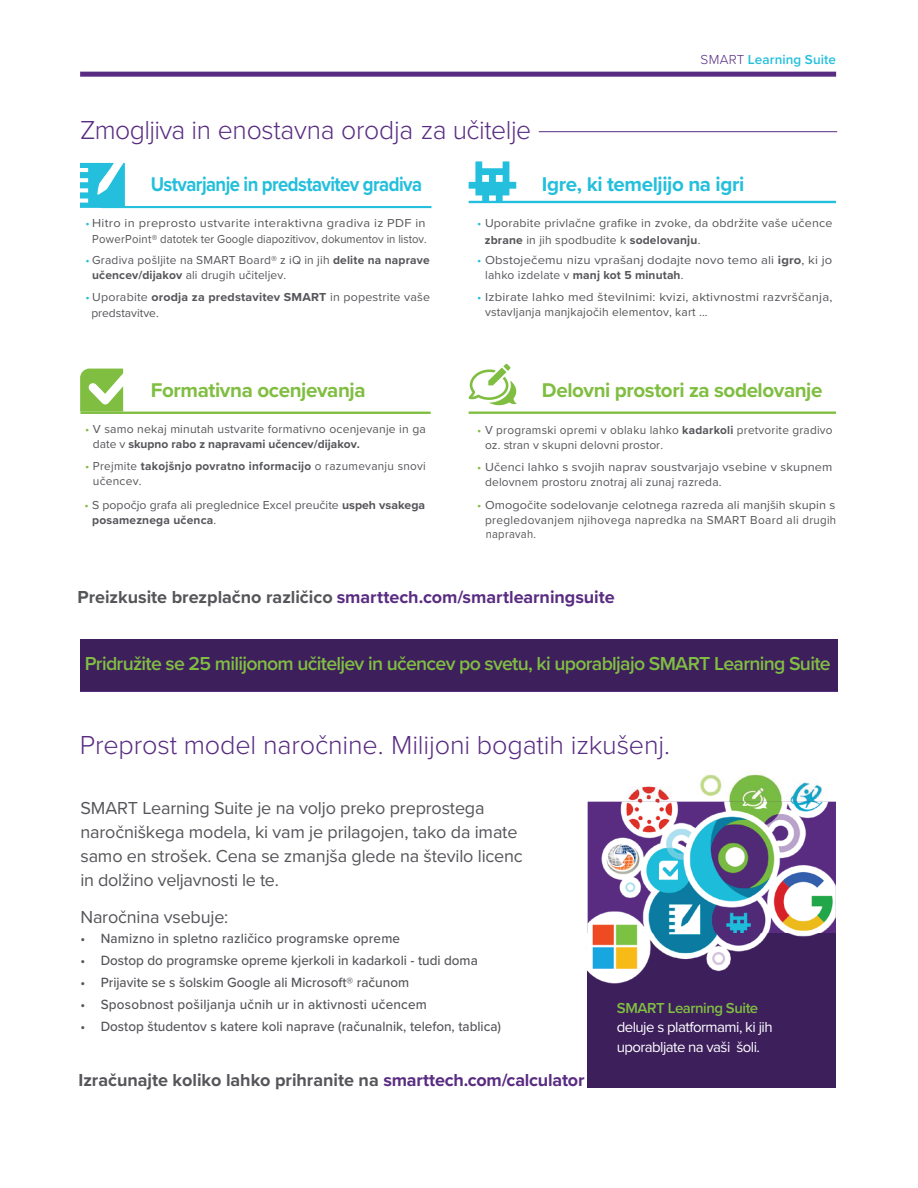
<style>
.page{position:relative;width:918px;height:1188px;background:#fff}
.page>*{position:absolute;margin:0;border:0;box-sizing:border-box;transform-origin:0 0}
.t1{font:300 27px "Proxima Nova";letter-spacing:-.005em;color:#592c82}
.t2{font:700 20.55px "Proxima Nova";letter-spacing:-.02em;color:#80be41}
.t3{font:700 20.55px "Proxima Nova";letter-spacing:-.03em;color:#24bfdc;scale:.9 1}
.t4{font:700 20.55px "Proxima Nova";letter-spacing:-.03em;color:#24bfdc}
.t5{font:600 19.5px "Proxima Nova";letter-spacing:-.035em;color:#80be41}
.t6{font:18px/24px "Proxima Nova";letter-spacing:-.01em;color:#55565a}
.t7{font:700 18px "Proxima Nova";color:#592c82}
.t8{font:700 18px "Proxima Nova";color:#55565a}
.t9{font:15px/19.5px "Proxima Nova";letter-spacing:-.035em;color:#fff}
.t10{font:600 15px "Proxima Nova";letter-spacing:-.03em;color:#80be41}
.t11{font:500 13.8px "Proxima Nova";color:#55565a}
.t12{font:600 13.5px "Proxima Nova";letter-spacing:.01em;color:#24bfdc}
.t13{font:12px/15px "Proxima Nova";letter-spacing:.015em;color:#55565a}
.t14{font:12px/15px "Proxima Nova";letter-spacing:.015em;color:#55565a;scale:1.06 1}
.t15{font:12px/15px "Proxima Nova";letter-spacing:.015em;color:#55565a;scale:1.09 1}
.t16{font:12px "Proxima Nova";letter-spacing:.015em;color:#55565a;scale:.94 1}
.t17{font:12px "Proxima Nova";letter-spacing:.015em;color:#55565a;scale:1.04 1}
.t18{font:12px "Proxima Nova";letter-spacing:.015em;color:#55565a;scale:1.07 1}
.t19{font:700 12px "Proxima Nova";letter-spacing:.015em;color:#55565a}
.t20{font:12px "Proxima Nova";letter-spacing:.015em;color:#55565a;scale:.93 1}
.s1{font-weight:300;color:#592c82}
.s2{color:#24bfdc}
.s3{font-weight:700}
.s4{font-weight:400}
.s5{color:#80be41}
.s6{color:#555659}
.s7{color:#592c82}
</style>
<div class="page">
<svg style="left:80px;top:72px;width:756px;height:5px;background:#643a8a"></svg>
<hr style="left:539px;top:131px;width:298px;height:1px;background:#592c82">
<hr style="left:102px;top:206px;width:329px;height:2px;background:#24bfdc">
<hr style="left:80px;top:412px;width:351px;height:2px;background:#80be41">
<hr style="left:469px;top:412px;width:367px;height:2px;background:#80be41">
<hr style="left:469px;top:201px;width:367px;height:2px;background:#24bfdc">
<div style="left:80px;top:639px;width:757px;height:52px;background:#3d1f5c"></div>
<svg style="left:469px;top:161px;width:47px;height:40px"></svg>
<svg style="left:80px;top:369px;width:43px;height:43px"></svg>
<svg style="left:469px;top:364px;width:48px;height:41px"></svg>
<div style="left:588px;top:1012px;width:248px;height:76px;background:#3d1f5c"></div>
<img style="left:587px;top:774px;width:249px;height:238px">
<img style="left:588px;top:802px;width:248px;height:131px">
<img style="left:588px;top:933px;width:248px;height:79px">
<svg style="left:80px;top:163px;width:45px;height:45px"></svg>
<p class="t12" style="left:701px;top:49px;width:137px"><span class="s1">SMART</span> Learning Suite</p>
<h1 class="t1" style="left:80px;top:110px;width:453px">Zmogljiva in enostavna orodja za učitelje</h1>
<h2 class="t3" style="left:151px;top:169px;width:303px">Ustvarjanje in predstavitev gradiva</h2>
<h2 class="t4" style="left:542px;top:169px;width:204px">Igre, ki temeljijo na igri</h2>
<p class="t18" style="left:85px;top:214px;width:319px"><span class="s2">•</span> Hitro in preprosto ustvarite interaktivna gradiva iz PDF in</p>
<p class="t13" style="left:92px;top:252px;width:339px;text-indent:-7px"><span class="s2">•</span> Gradiva pošljite na SMART Board® z iQ in jih <span class="s3">delite na naprave učencev/dijakov</span> ali drugih učiteljev.</p>
<p class="t13" style="left:85px;top:289px;width:346px"><span class="s2">•</span> Uporabite <span class="s3">orodja za predstavitev SMART</span> in popestrite vaše</p>
<p class="t16" style="left:92px;top:230px;width:357px">PowerPoint® datotek ter Google diapozitivov, dokumentov in listov.</p>
<p class="t13" style="left:91px;top:305px;width:69px">predstavitve.</p>
<p class="t17" style="left:477px;top:214px;width:343px"><span class="s2">•</span> Uporabite privlačne grafike in zvoke, da obdržite vaše učence</p>
<p class="t15" style="left:477px;top:252px;width:327px"><span class="s2">•</span> Obstoječemu nizu vprašanj dodajte novo temo ali <span class="s3">igro</span>, ki jo</p>
<p class="t15" style="left:485px;top:289px;width:320px;text-indent:-8px"><span class="s2">•</span> Izbirate lahko med številnimi: kvizi, aktivnostmi razvrščanja, vstavljanja manjkajočih elementov, kart ...</p>
<p class="t19" style="left:485px;top:231px;width:217px">zbrane <span class="s4">in jih spodbudite k</span> sodelovanju<span class="s4">.</span></p>
<p class="t13" style="left:485px;top:267px;width:200px">lahko izdelate v <span class="s3">manj kot 5 minutah</span>.</p>
<h2 class="t2" style="left:151px;top:375px;width:216px">Formativna ocenjevanja</h2>
<h2 class="t2" style="left:542px;top:375px;width:282px">Delovni prostori za sodelovanje</h2>
<p class="t13" style="left:93px;top:421px;width:335px;text-indent:-8px"><span class="s5">•</span> V samo nekaj minutah ustvarite formativno ocenjevanje in ga date v <span class="s3">skupno rabo z napravami učencev/dijakov.</span></p>
<p class="t13" style="left:93px;top:458px;width:334px;text-indent:-8px"><span class="s5">•</span> Prejmite <span class="s3">takojšnjo povratno informacijo</span> o razumevanju snovi učencev.</p>
<p class="t13" style="left:485px;top:422px;width:349px;text-indent:-8px"><span class="s5">•</span> V programski opremi v oblaku lahko <span class="s3">kadarkoli</span> pretvorite gradivo oz. stran v skupni delovni prostor.</p>
<p class="t14" style="left:485px;top:459px;width:329px;text-indent:-8px"><span class="s5">•</span> Učenci lahko s svojih naprav soustvarjajo vsebine v skupnem delovnem prostoru znotraj ali zunaj razreda.</p>
<p class="t14" style="left:477px;top:497px;width:340px;text-align:right"><span class="s5">•</span> Omogočite sodelovanje celotnega razreda ali manjših skupin s pregledovanjem njihovega napredka na SMART Board ali drugih</p>
<p class="t13" style="left:92px;top:497px;width:334px;text-indent:-8px"><span class="s5">•</span> S popočjo grafa ali preglednice Excel preučite <span class="s3">uspeh vsakega posameznega učenca</span>.</p>
<p class="t20" style="left:486px;top:525px;width:56px">napravah.</p>
<h3 class="t7" style="left:78px;top:583px;width:539px"><span class="s6">Preizkusite brezplačno različico</span> smarttech.com/smartlearningsuite</h3>
<h3 class="t5" style="left:85px;top:649px;width:747px">Pridružite se 25 milijonom učiteljev in učencev po svetu, ki uporabljajo SMART Learning Suite</h3>
<h1 class="t1" style="left:80px;top:725px;width:592px">Preprost model naročnine. Milijoni bogatih izkušenj.</h1>
<h3 class="t6" style="left:80px;top:795px;width:444px">SMART Learning Suite je na voljo preko preprostega naročniškega modela, ki vam je prilagojen, tako da imate samo en strošek. Cena se zmanjša glede na število licenc in dolžino veljavnosti le te.</h3>
<h3 class="t6" style="left:80px;top:904px;width:149px">Naročnina vsebuje:</h3>
<p class="t11" style="left:80px;top:928px;width:321px">• Namizno in spletno različico programske opreme</p>
<p class="t11" style="left:80px;top:950px;width:399px">• Dostop do programske opreme kjerkoli in kadarkoli - tudi doma</p>
<p class="t11" style="left:80px;top:972px;width:330px">• Prijavite se s šolskim Google ali Microsoft® računom</p>
<p class="t11" style="left:80px;top:994px;width:348px">• Sposobnost pošiljanja učnih ur in aktivnosti učencem</p>
<p class="t11" style="left:80px;top:1016px;width:422px">• Dostop študentov s katere koli naprave (računalnik, telefon, tablica)</p>
<h3 class="t8" style="left:78px;top:1066px;width:508px">Izračunajte koliko lahko prihranite na <span class="s7">smarttech.com/calculator</span></h3>
<p class="t10" style="left:617px;top:997px;width:143px">SMART Learning Suite</p>
<p class="t9" style="left:617px;top:1017px;width:157px">deluje s platformami, ki jih uporabljate na vaši šoli.</p>
</div>
